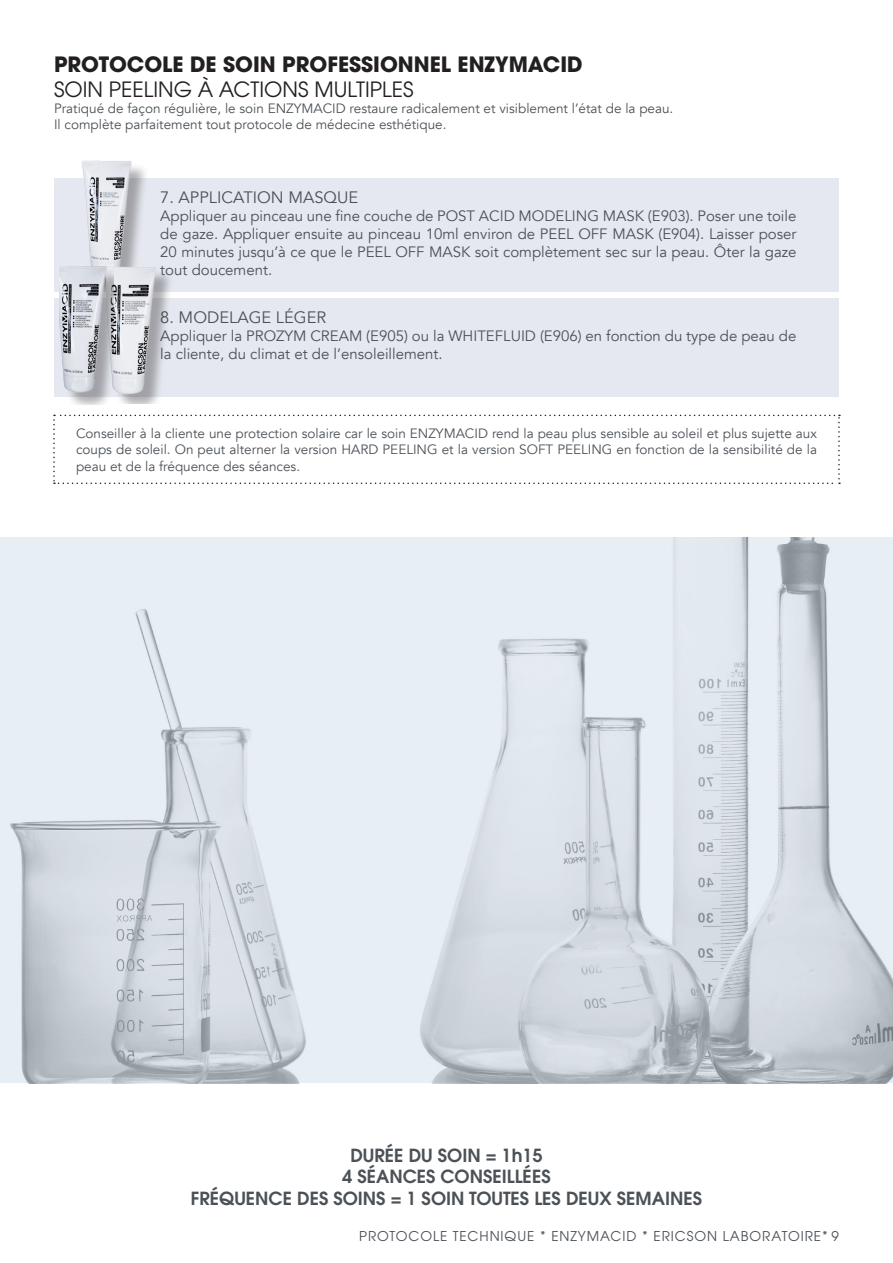
<style>
.page{position:relative;width:893px;height:1263px;background:#fff}
.page>*{position:absolute;margin:0;border:0;box-sizing:border-box;transform-origin:0 0}
.t1{font:700 21px "Avant Garde";color:#231f20}
.t2{font:21px "Avant Garde";color:#231f20}
.t3{font:600 18px "Avant Garde";color:#4b5157}
.t4{font:16.5px "Avenir";color:#4b5157}
.t5{font:15px/18px "Avenir";color:#4b5157}
.t6{font:13.5px/16.2px "Avenir";color:#4b5157;text-align:justify}
.t7{font:13.5px "Avant Garde";letter-spacing:.07em;color:#4b5157}
</style>
<div class="page">
<svg style="left:0;top:537px;width:893px;height:546px;background:#dae1e7"></svg>
<svg style="left:53px;top:415px;width:787px;height:69px"></svg>
<div style="left:54px;top:298px;width:785px;height:98px;background:#e5e8f0"></div>
<div style="left:54px;top:178px;width:785px;height:114px;background:#e5e8f0"></div>
<div style="left:84px;top:163px;width:66px;height:133px;background:#231f20;opacity:.35"></div>
<img style="left:82px;top:160px;width:55px;height:102px">
<div style="left:106px;top:269px;width:68px;height:135px;background:#231f20;opacity:.35"></div>
<img style="left:106px;top:261px;width:57px;height:138px">
<div style="left:60px;top:268px;width:53px;height:136px;background:#231f20;opacity:.35"></div>
<img style="left:60px;top:262px;width:53px;height:135px">
<p class="t1" style="left:54px;top:50px;width:530px">PROTOCOLE DE SOIN PROFESSIONNEL ENZYMACID</p>
<p class="t2" style="left:54px;top:76px;width:361px">SOIN PEELING À ACTIONS MULTIPLES</p>
<p class="t6" style="left:54px;top:101px;width:621px">Pratiqué de façon régulière, le soin ENZYMACID restaure radicalement et visiblement l’état de la peau.</p>
<p class="t6" style="left:54px;top:117px;width:394px">Il complète parfaitement tout protocole de médecine esthétique.</p>
<p class="t4" style="left:160px;top:188px;width:200px">7. APPLICATION MASQUE</p>
<p class="t5" style="left:160px;top:207px;width:638px;text-align:justify">Appliquer au pinceau une fine couche de POST ACID MODELING MASK (E903). Poser une toile de gaze. Appliquer ensuite au pinceau 10ml environ de PEEL OFF MASK (E904). Laisser poser 20 minutes jusqu’à ce que le PEEL OFF MASK soit complètement sec sur la peau. Ôter la gaze tout doucement.</p>
<p class="t4" style="left:160px;top:307px;width:168px">8. MODELAGE LÉGER</p>
<p class="t5" style="left:160px;top:327px;width:638px">Appliquer la PROZYM CREAM (E905) ou la WHITEFLUID (E906) en fonction du type de peau de la cliente, du climat et de l’ensoleillement.</p>
<p class="t6" style="left:76px;top:426px;width:743px">Conseiller à la cliente une protection solaire car le soin ENZYMACID rend la peau plus sensible au soleil et plus sujette aux coups de soleil. On peut alterner la version HARD PEELING et la version SOFT PEELING en fonction de la sensibilité de la peau et de la fréquence des séances.</p>
<p class="t3" style="left:350px;top:1143px;width:194px">DURÉE DU SOIN = 1h15</p>
<p class="t3" style="left:342px;top:1165px;width:210px">4 SÉANCES CONSEILLÉES</p>
<p class="t3" style="left:191px;top:1186px;width:513px">FRÉQUENCE DES SOINS = 1 SOIN TOUTES LES DEUX SEMAINES</p>
<p class="t7" style="left:359px;top:1228px;width:481px">PROTOCOLE TECHNIQUE * ENZYMACID * ERICSON LABORATOIRE* 9</p>
</div>
